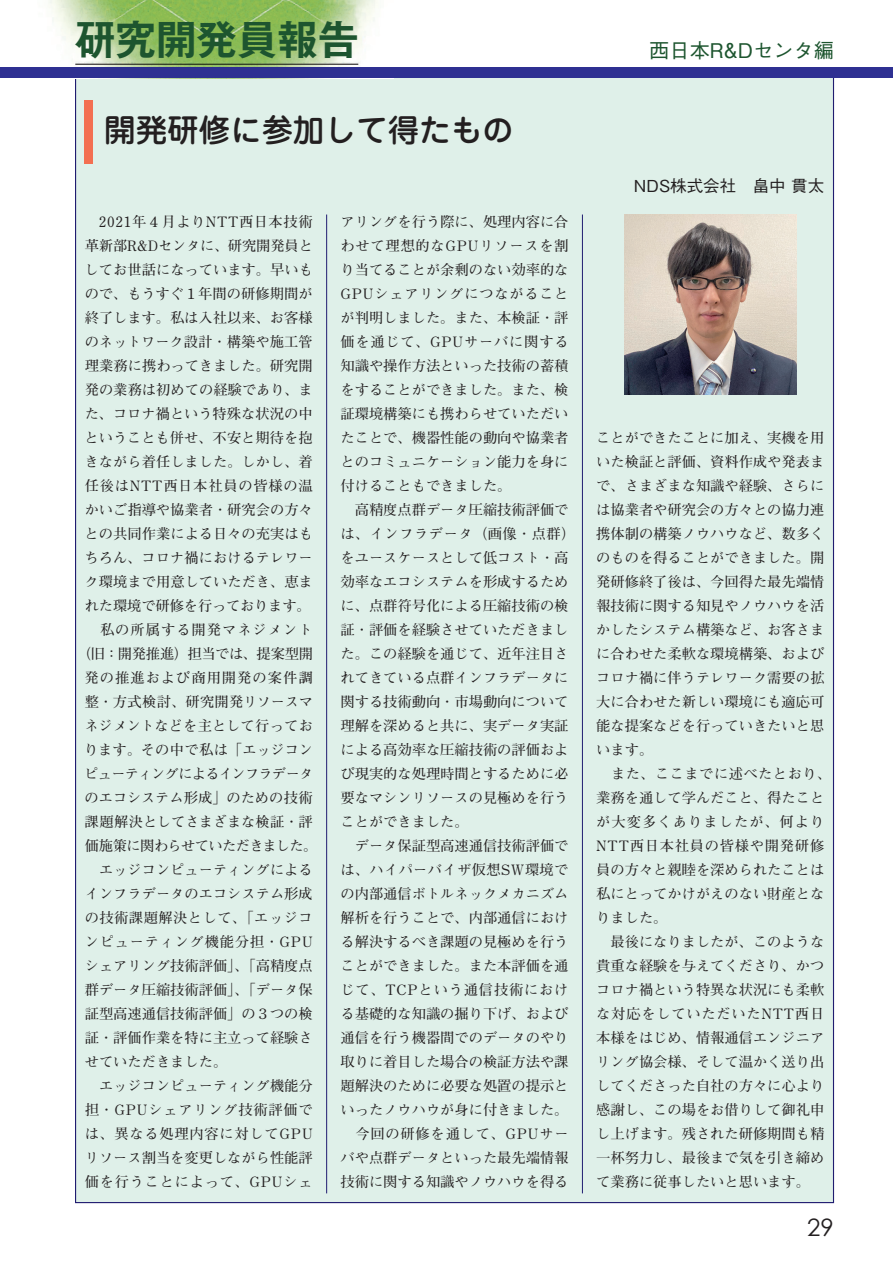
<style>
.page{position:relative;width:893px;height:1263px;background:#fff}
.page>*{position:absolute;margin:0;border:0;box-sizing:border-box;transform-origin:0 0}
.t1{font:700 40.5px "Gothic MB101 Pr 6 N De";color:#1d552f}
.t2{font:500 31.5px "Jun 34 Pro";color:#231f20}
.t3{font:24px "Century Gothic";color:#231f20}
.t4{font:500 20.25px "Gothic BBB Pr 6 N";color:#1d552f}
.t5{font:500 16.5px "Gothic BBB Pr 6 N";color:#231f20}
.本文{font:700 14.25px/24px "Futo Min A101 Pr 6 N";color:#231f20;text-align:justify}
</style>
<div class="page">
<div style="left:75px;top:72px;width:759px;height:1131px;background:#dff0e9;border:1px solid #201c70"></div>
<hr style="left:326px;top:215px;width:1px;height:978px;background:#201c70">
<hr style="left:582px;top:215px;width:1px;height:978px;background:#201c70">
<img style="left:38px;top:0;width:355px;height:68px">
<div style="left:85px;top:100px;width:8px;height:64px;background:#f36f51"></div>
<img style="left:624px;top:215px;width:172px;height:179px">
<div style="left:0;top:68px;width:893px;height:10px;background:#2e3092"></div>
<h1 class="t1" style="left:75px;top:6px;width:285px">研究開発員報告</h1>
<p class="t2" style="left:104px;top:106px;width:411px">開発研修に参加して得たもの</p>
<p class="本文" style="left:85px;top:209px;width:230px">　2021年４月よりNTT西日本技術革新部R&amp;Dセンタに、研究開発員としてお世話になっています。早いもので、もうすぐ１年間の研修期間が終了します。私は入社以来、お客様のネットワーク設計・構築や施工管理業務に携わってきました。研究開発の業務は初めての経験であり、また、コロナ禍という特殊な状況の中ということも併せ、不安と期待を抱きながら着任しました。しかし、着任後はNTT西日本社員の皆様の温かいご指導や協業者・研究会の方々との共同作業による日々の充実はもちろん、コロナ禍におけるテレワーク環境まで用意していただき、恵まれた環境で研修を行っております。</p>
<p class="本文" style="left:77px;top:617px;width:242px;text-align:center">　私の所属する開発マネジメント（旧：開発推進）担当では、提案型開発の推進および商用開発の案件調整・方式検討、研究開発リソースマネジメントなどを主として行っております。その中で私は「エッジコンピューティングによるインフラデータのエコシステム形成」のための技術課題解決としてさまざまな検証・評価施策に関わらせていただきました。</p>
<p class="本文" style="left:85px;top:857px;width:230px">　エッジコンピューティングによるインフラデータのエコシステム形成の技術課題解決として、「エッジコンピューティング機能分担・GPUシェアリング技術評価」、「高精度点群データ圧縮技術評価」、「データ保証型高速通信技術評価」の３つの検証・評価作業を特に主立って経験させていただきました。</p>
<p class="本文" style="left:85px;top:1073px;width:230px">　エッジコンピューティング機能分担・GPUシェアリング技術評価では、異なる処理内容に対してGPUリソース割当を変更しながら性能評価を行うことによって、GPUシェ</p>
<p class="本文" style="left:340px;top:209px;width:230px">アリングを行う際に、処理内容に合わせて理想的なGPUリソースを割り当てることが余剰のない効率的なGPUシェアリングにつながることが判明しました。また、本検証・評価を通じて、GPUサーバに関する知識や操作方法といった技術の蓄積をすることができました。また、検証環境構築にも携わらせていただいたことで、機器性能の動向や協業者とのコミュニケーション能力を身に付けることもできました。</p>
<p class="本文" style="left:340px;top:497px;width:237px;text-align:left">　高精度点群データ圧縮技術評価では、インフラデータ（画像・点群）をユースケースとして低コスト・高効率なエコシステムを形成するために、点群符号化による圧縮技術の検証・評価を経験させていただきました。この経験を通じて、近年注目されてきている点群インフラデータに関する技術動向・市場動向について理解を深めると共に、実データ実証による高効率な圧縮技術の評価および現実的な処理時間とするために必要なマシンリソースの見極めを行うことができました。</p>
<p class="本文" style="left:340px;top:833px;width:230px">　データ保証型高速通信技術評価では、ハイパーバイザ仮想SW環境での内部通信ボトルネックメカニズム解析を行うことで、内部通信における解決するべき課題の見極めを行うことができました。また本評価を通じて、TCPという通信技術における基礎的な知識の掘り下げ、および通信を行う機器間でのデータのやり取りに着目した場合の検証方法や課題解決のために必要な処置の提示といったノウハウが身に付きました。</p>
<p class="本文" style="left:340px;top:1121px;width:230px">　今回の研修を通して、GPUサーバや点群データといった最先端情報技術に関する知識やノウハウを得る</p>
<h3 class="t4" style="left:649px;top:34px;width:186px">西日本R&amp;Dセンタ編</h3>
<p class="t5" style="left:634px;top:172px;width:192px">NDS株式会社　畠中 貫太</p>
<p class="本文" style="left:596px;top:425px;width:229px">ことができたことに加え、実機を用いた検証と評価、資料作成や発表まで、さまざまな知識や経験、さらには協業者や研究会の方々との協力連携体制の構築ノウハウなど、数多くのものを得ることができました。開発研修終了後は、今回得た最先端情報技術に関する知見やノウハウを活かしたシステム構築など、お客さまに合わせた柔軟な環境構築、およびコロナ禍に伴うテレワーク需要の拡大に合わせた新しい環境にも適応可能な提案などを行っていきたいと思います。</p>
<p class="本文" style="left:596px;top:761px;width:237px;text-align:left">　また、ここまでに述べたとおり、業務を通して学んだこと、得たことが大変多くありましたが、何より<br>NTT西日本社員の皆様や開発研修員の方々と親睦を深められたことは私にとってかけがえのない財産となりました。</p>
<p class="本文" style="left:596px;top:929px;width:229px">　最後になりましたが、このような貴重な経験を与えてくださり、かつコロナ禍という特異な状況にも柔軟な対応をしていただいたNTT西日本様をはじめ、情報通信エンジニアリング協会様、そして温かく送り出してくださった自社の方々に心より感謝し、この場をお借りして御礼申し上げます。残された研修期間も精一杯努力し、最後まで気を引き締めて業務に従事したいと思います。</p>
<h3 class="t3" style="left:807px;top:1210px;width:28px">29</h3>
</div>
